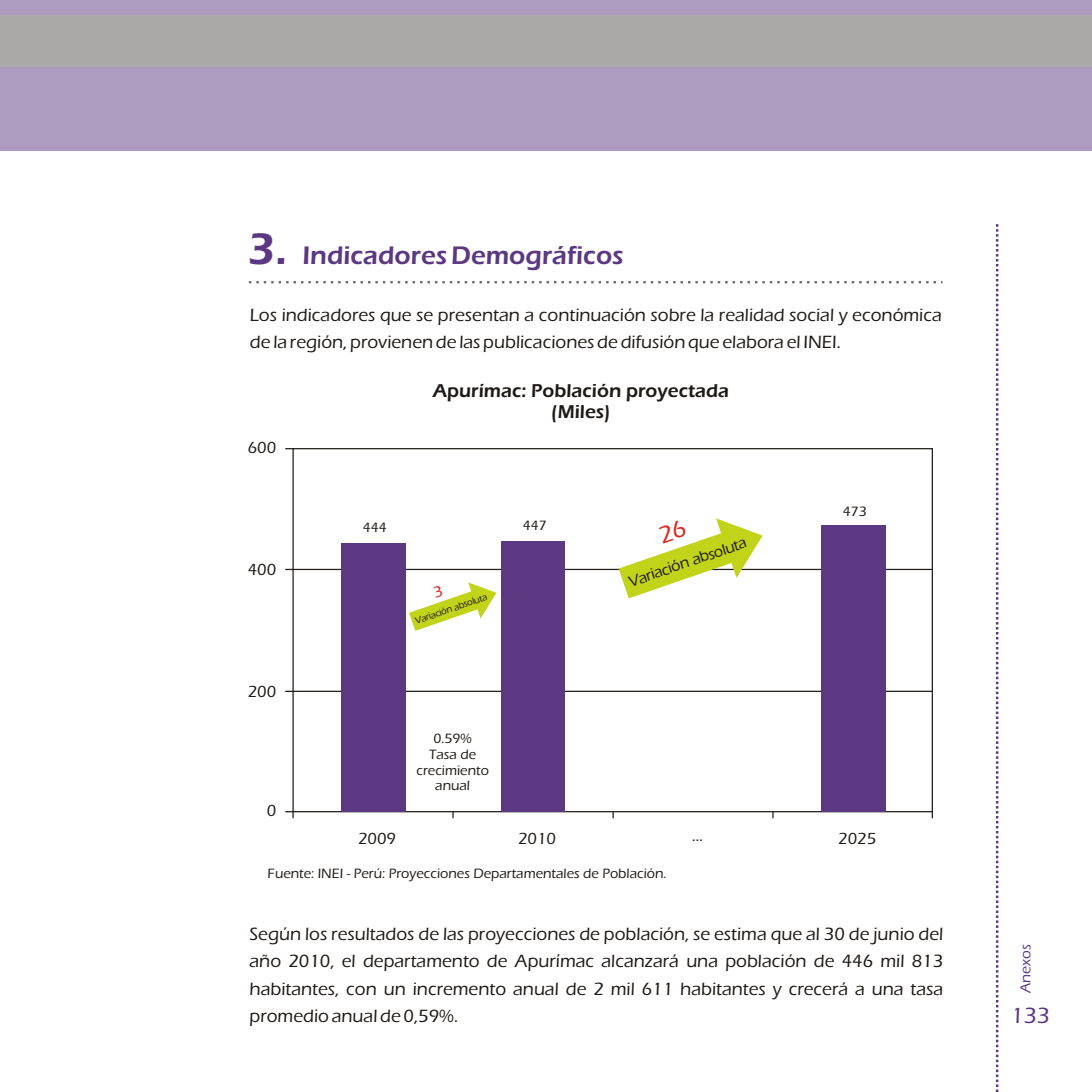
<style>
.page{position:relative;width:1092px;height:1092px;background:#fff}
.page>*{position:absolute;margin:0;border:0;box-sizing:border-box;transform-origin:0 0}
.t1{font:600 26.25px "Eras ITC";color:#5c3882}
.t2{font:500 22.75px "Eras ITC";color:#5c3882}
.t3{font:600 19.25px/20.8px "Eras ITC";color:#1f1a17;text-align:center}
.t4{font:500 18.38px/26.9px "Eras ITC";color:#1f1a17;text-align:justify}
.t5{font:500 16.62px "Eras ITC";color:#1f1a17}
.t6{font:500 15.75px "Eras ITC";color:#1f1a17}
.t7{font:500 14.88px "Eras ITC";color:#5c3882}
.t8{font:500 14px/15.9px "Eras ITC";color:#1f1a17;text-align:center}
.t9{font:500 9.62px "Eras ITC";color:#1f1a17}
.s1{font-size:45.5px}
</style>
<div class="page">
<hr style="left:285px;top:568px;width:647px;height:2px;background:#1f1a17">
<hr style="left:285px;top:690px;width:647px;height:2px;background:#1f1a17">
<svg style="left:285px;top:811px;width:9px;height:7px"></svg>
<div style="left:821px;top:525px;width:64px;height:286px;background:#5c3882"></div>
<div style="left:501px;top:541px;width:64px;height:270px;background:#5c3882"></div>
<div style="left:341px;top:543px;width:64px;height:268px;background:#5c3882"></div>
<div style="left:0;top:0;width:1091px;height:150px;background:#ad9bc0"></div>
<div style="left:0;top:16px;width:1091px;height:51px;background:#aba8a8"></div>
<svg style="left:995px;top:224px;width:3px;height:867px"></svg>
<svg style="left:249px;top:281px;width:693px;height:2px"></svg>
<svg style="left:409px;top:582px;width:87px;height:48px"></svg>
<svg style="left:618px;top:518px;width:144px;height:80px"></svg>
<h1 class="t1" style="left:247px;top:245px;width:377px"><span class="s1">3.</span> Indicadores Demográficos</h1>
<p class="t4" style="left:250px;top:303px;width:693px">Los indicadores que se presentan a continuación sobre la realidad social y económica de la región, provienen de las publicaciones de difusión que elabora el INEI.</p>
<p class="t5" style="left:248px;top:441px;width:30px">600</p>
<p class="t5" style="left:248px;top:563px;width:30px">400</p>
<p class="t5" style="left:248px;top:685px;width:30px">200</p>
<p class="t5" style="left:267px;top:804px;width:11px">0</p>
<p class="t3" style="left:433px;top:382px;width:298px">Apurímac: Población proyectada (Miles)</p>
<p class="t8" style="left:363px;top:521px;width:25px">444</p>
<p class="t8" style="left:523px;top:519px;width:25px">447</p>
<p class="t9" style="left:414px;top:617px;width:77px;rotate:-19deg">Variación absoluta</p>
<p class="t8" style="left:416px;top:731px;width:74px">0.59%<br>Tasa de crecimiento anual</p>
<p class="t6" style="left:627px;top:576px;width:125px;rotate:-19deg">Variación absoluta</p>
<p class="t8" style="left:842px;top:505px;width:25px">473</p>
<p class="t5" style="left:358px;top:832px;width:39px">2009</p>
<p class="t5" style="left:518px;top:832px;width:39px">2010</p>
<p class="t5" style="left:692px;top:829px;width:13px">...</p>
<p class="t5" style="left:838px;top:832px;width:39px">2025</p>
<p class="t8" style="left:267px;top:866px;width:401px">Fuente: INEI - Perú: Proyecciones Departamentales de Población.</p>
<p class="t4" style="left:249px;top:922px;width:695px">Según los resultados de las proyecciones de población, se estima que al 30 de junio del año 2010, el departamento de Apurímac alcanzará una población de 446 mil 813 habitantes, con un incremento anual de 2 mil 611 habitantes y crecerá a una tasa promedio anual de 0,59%.</p>
<p class="t7" style="left:1020px;top:992px;width:51px;rotate:-90deg">Anexos</p>
<p class="t2" style="left:1010px;top:1007px;width:40px">133</p>
</div>
